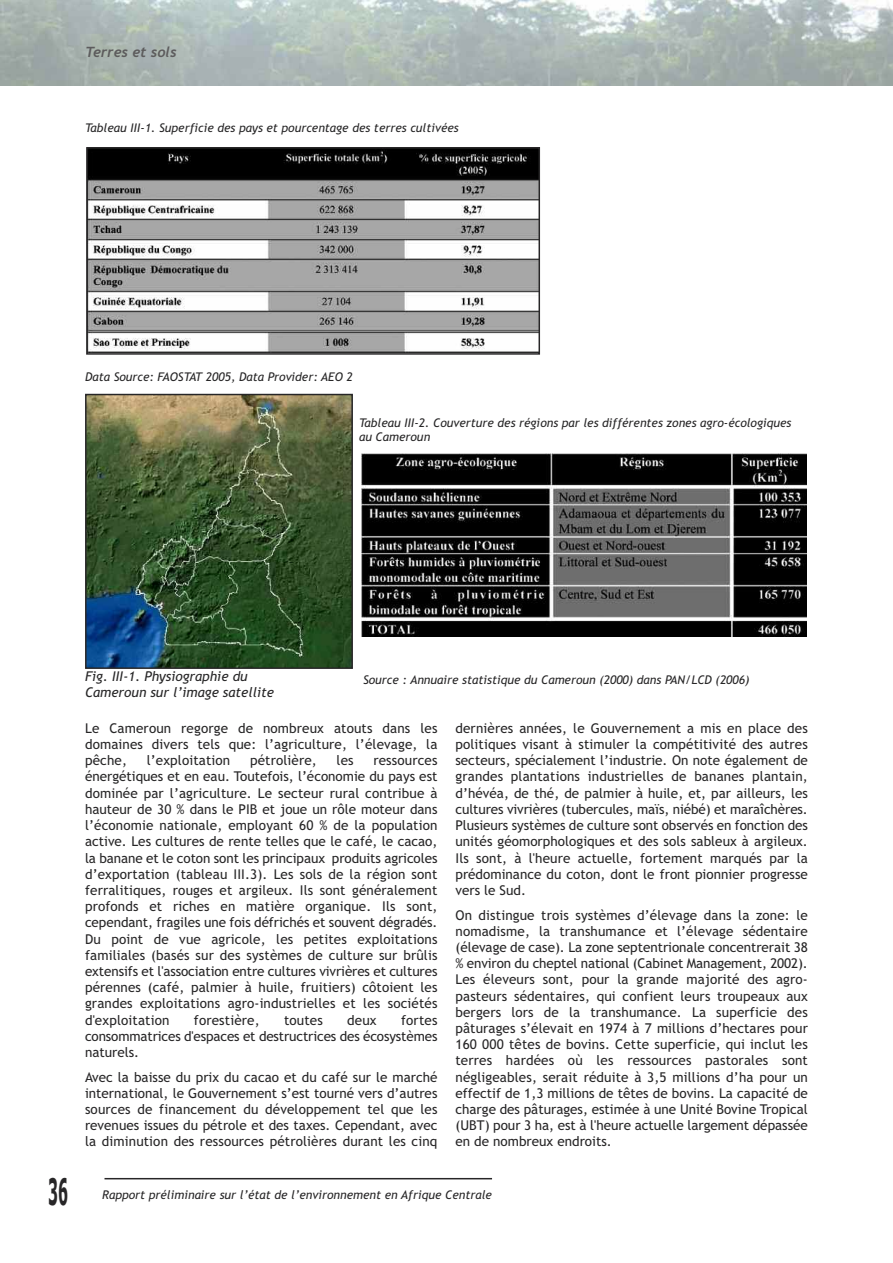
<style>
.page{position:relative;width:893px;height:1263px;background:#fff}
.page>*{position:absolute;margin:0;border:0;box-sizing:border-box;transform-origin:0 0}
.t1{font:700 36.75px "Verdana";color:#272627;scale:.38 1}
.t2{font:italic 700 14.25px "Trebuchet";color:#5d5c5d}
.t3{font:13.5px/16.2px "Trebuchet MS";letter-spacing:.01em;color:#272627;text-align:justify}
.t4{font:italic 13.5px "Trebuchet MS";color:#272627}
.t5{font:italic 12px/14.4px "Trebuchet MS";color:#272627}
</style>
<div class="page">
<img style="left:362px;top:453px;width:444px;height:183px">
<img style="left:88px;top:397px;width:262px;height:269px">
<div style="left:85px;top:394px;width:268px;height:275px;border:2px solid #272627"></div>
<svg style="left:0;top:0;width:893px;height:85px;background:#b1bcb9"></svg>
<hr style="left:104px;top:1178px;width:388px;height:1px;background:#272627">
<img style="left:89px;top:150px;width:448px;height:202px">
<div style="left:86px;top:147px;width:454px;height:208px;border:2px solid #272627"></div>
<p class="t2" style="left:85px;top:44px;width:93px">Terres et sols</p>
<p class="t5" style="left:85px;top:121px;width:375px">Tableau III-1. Superficie des pays et pourcentage des terres cultivées</p>
<p class="t5" style="left:85px;top:370px;width:269px">Data Source: FAOSTAT 2005, Data Provider: AEO 2</p>
<p class="t5" style="left:359px;top:415px;width:434px">Tableau III-2. Couverture des régions par les différentes zones agro-écologiques au Cameroun</p>
<p class="t4" style="left:85px;top:668px;width:164px">Fig. III-1. Physiographie du</p>
<p class="t5" style="left:363px;top:672px;width:388px">Source : Annuaire statistique du Cameroun (2000) dans PAN/LCD (2006)</p>
<p class="t4" style="left:85px;top:684px;width:191px">Cameroun sur l’image satellite</p>
<p class="t3" style="left:85px;top:720px;width:354px">Le Cameroun regorge de nombreux atouts dans les domaines divers tels que: l’agriculture, l’élevage, la pêche,</p>
<p class="t3" style="left:147px;top:752px;width:85px">l’exploitation</p>
<p class="t3" style="left:250px;top:752px;width:68px">pétrolière,</p>
<p class="t3" style="left:337px;top:752px;width:19px">les</p>
<p class="t3" style="left:85px;top:752px;width:354px;text-indent:288px">ressources énergétiques et en eau. Toutefois, l’économie du pays est dominée par l’agriculture. Le secteur rural contribue à hauteur de 30 % dans le PIB et joue un rôle moteur dans l’économie nationale, employant 60 % de la population active. Les cultures de rente telles que le café, le cacao, la banane et le coton sont les principaux produits agricoles d’exportation (tableau III.3). Les sols de la région sont ferralitiques, rouges et argileux. Ils sont généralement profonds et riches en matière organique. Ils sont, cependant, fragiles une fois défrichés et souvent dégradés.<br>Du point de vue agricole, les petites exploitations familiales (basés sur des systèmes de culture sur brûlis extensifs et l'association entre cultures vivrières et cultures pérennes (café, palmier à huile, fruitiers) côtoient les grandes exploitations agro-industrielles et les sociétés d'exploitation</p>
<p class="t3" style="left:194px;top:1012px;width:67px">forestière,</p>
<p class="t3" style="left:284px;top:1012px;width:40px">toutes</p>
<p class="t3" style="left:347px;top:1012px;width:31px">deux</p>
<p class="t3" style="left:85px;top:1012px;width:354px;text-indent:316px">fortes consommatrices d'espaces et destructrices des écosystèmes naturels.</p>
<p class="t3" style="left:85px;top:1069px;width:354px">Avec la baisse du prix du cacao et du café sur le marché international, le Gouvernement s’est tourné vers d’autres sources de financement du développement tel que les revenues issues du pétrole et des taxes. Cependant, avec la diminution des ressources pétrolières durant les cinq</p>
<p class="t3" style="left:455px;top:720px;width:354px">dernières années, le Gouvernement a mis en place des politiques visant à stimuler la compétitivité des autres secteurs, spécialement l’industrie. On note également de grandes plantations industrielles de bananes plantain, d’hévéa, de thé, de palmier à huile, et, par ailleurs, les cultures vivrières (tubercules, maïs, niébé) et maraîchères.<br>Plusieurs systèmes de culture sont observés en fonction des unités géomorphologiques et des sols sableux à argileux.<br>Ils sont, à l'heure actuelle, fortement marqués par la prédominance du coton, dont le front pionnier progresse vers le Sud.</p>
<p class="t3" style="left:455px;top:907px;width:354px">On distingue trois systèmes d’élevage dans la zone: le nomadisme, la transhumance et l’élevage sédentaire (élevage de case). La zone septentrionale concentrerait 38 % environ du cheptel national (Cabinet Management, 2002).<br>Les éleveurs sont, pour la grande majorité des agro&shy;pasteurs sédentaires, qui confient leurs troupeaux aux bergers lors de la transhumance. La superficie des pâturages s’élevait en 1974 à 7 millions d’hectares pour 160 000 têtes de bovins. Cette superficie, qui inclut les terres hardées où les ressources pastorales sont négligeables, serait réduite à 3,5 millions d’ha pour un effectif de 1,3 millions de têtes de bovins. La capacité de charge des pâturages, estimée à une Unité Bovine Tropical (UBT) pour 3 ha, est à l'heure actuelle largement dépassée en de nombreux endroits.</p>
<h1 class="t1" style="left:48px;top:1171px;width:54px">36</h1>
<p class="t5" style="left:102px;top:1187px;width:391px">Rapport préliminaire sur l’état de l’environnement en Afrique Centrale</p>
</div>
